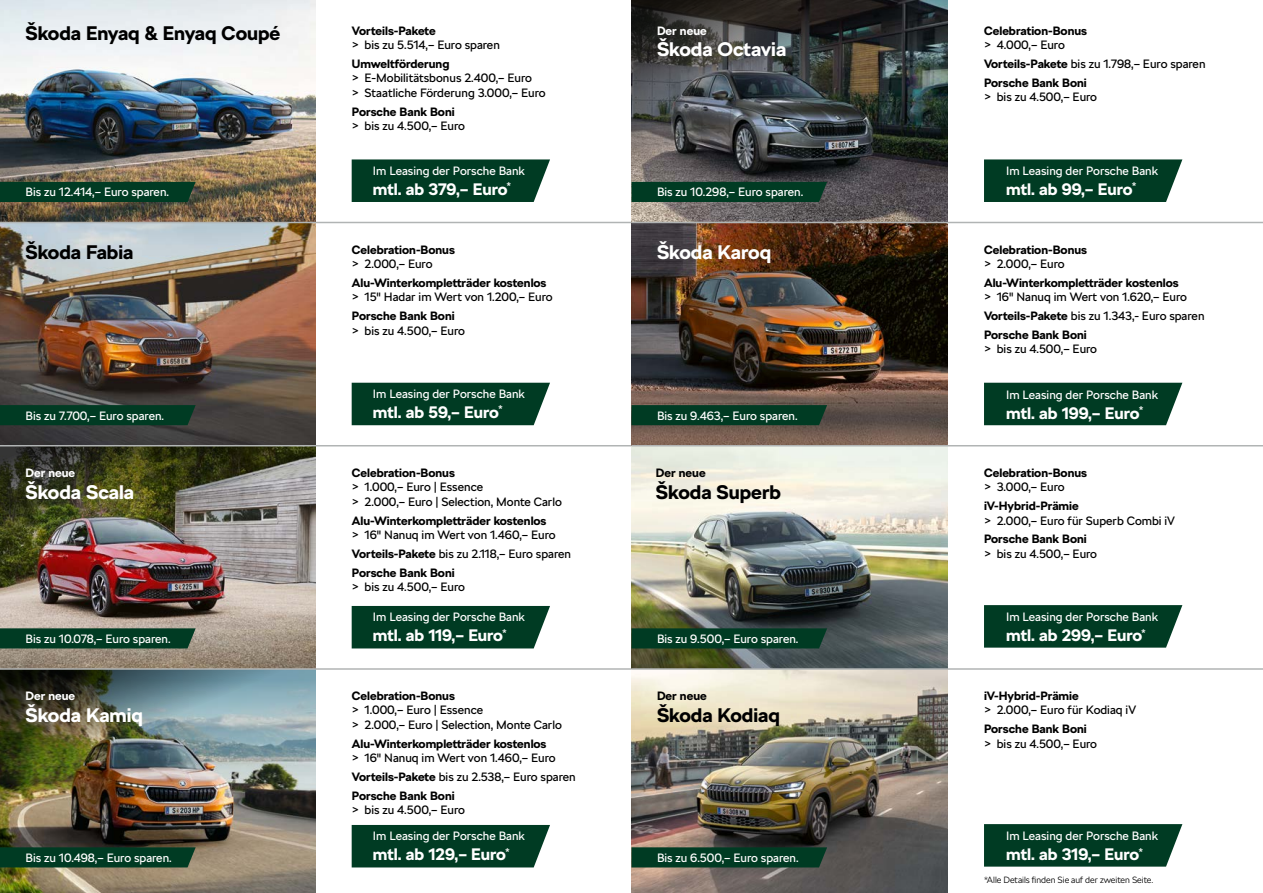
<style>
.page{position:relative;width:1263px;height:893px;background:#fff}
.page>*{position:absolute;margin:0;border:0;box-sizing:border-box;transform-origin:0 0}
.t1{font:700 19.5px "SKODA Next";color:#000}
.t2{font:700 19.5px "SKODA Next";color:#fff}
.t3{font:700 16.5px "SKODA Next";color:#fff}
.t4{font:12px/18.9px "SKODA Next";color:#000}
.t5{font:12px "SKODA Next";color:#fff}
.t6{font:700 12px "SKODA Next";color:#000}
.t7{font:700 12px "SKODA Next";color:#fff}
.t8{font:300 9px "SKODA Next";color:#000}
.s1{font-weight:700}
</style>
<div class="page">
<img style="left:0;top:0;width:316px;height:445px">
<img style="left:0;top:446px;width:316px;height:222px">
<hr style="left:0;top:222px;width:631px;height:1px;background:#b1b4b4">
<hr style="left:0;top:445px;width:631px;height:1px;background:#b1b4b4">
<div style="left:0;top:405px;width:196px;height:20px;background:#003b23"></div>
<svg style="left:0;top:628px;width:196px;height:20px;background:#073f27"></svg>
<div style="left:0;top:182px;width:196px;height:20px;background:#003b23"></div>
<img style="left:631px;top:223px;width:316px;height:670px">
<img style="left:631px;top:0;width:316px;height:222px">
<hr style="left:631px;top:222px;width:632px;height:1px;background:#b1b4b4">
<hr style="left:631px;top:445px;width:632px;height:1px;background:#b1b4b4">
<hr style="left:631px;top:668px;width:632px;height:2px;background:#b1b4b4">
<svg style="left:631px;top:847px;width:196px;height:20px;background:#033c24"></svg>
<svg style="left:631px;top:628px;width:196px;height:20px;background:#033b24"></svg>
<svg style="left:631px;top:405px;width:196px;height:20px;background:#023b24"></svg>
<div style="left:631px;top:182px;width:196px;height:20px;background:#003b23"></div>
<img style="left:0;top:670px;width:316px;height:223px">
<hr style="left:0;top:668px;width:631px;height:2px;background:#b1b4b4">
<svg style="left:351px;top:159px;width:199px;height:43px;background:#0d452f"></svg>
<svg style="left:984px;top:159px;width:199px;height:43px;background:#0d452f"></svg>
<div style="left:984px;top:383px;width:199px;height:42px;background:#003b23"></div>
<svg style="left:984px;top:605px;width:199px;height:43px;background:#0d452f"></svg>
<svg style="left:984px;top:824px;width:199px;height:43px;background:#0d452f"></svg>
<div style="left:351px;top:383px;width:199px;height:42px;background:#003b23"></div>
<div style="left:351px;top:606px;width:199px;height:42px;background:#003b23"></div>
<div style="left:351px;top:825px;width:199px;height:42px;background:#003b23"></div>
<h1 class="t1" style="left:26px;top:22px;width:256px">Škoda Enyaq &amp; Enyaq Coupé</h1>
<p class="t6" style="left:352px;top:23px;width:85px">Vorteils-Pakete</p>
<p class="t4" style="left:352px;top:35px;width:149px">&gt; bis zu 5.514,– Euro sparen</p>
<p class="t6" style="left:352px;top:56px;width:99px">Umweltförderung</p>
<p class="t4" style="left:352px;top:71px;width:195px;line-height:14.4px">&gt; E-Mobilitätsbonus 2.400,– Euro<br>&gt; Staatliche Förderung 3.000,– Euro</p>
<p class="t6" style="left:352px;top:104px;width:104px">Porsche Bank Boni</p>
<p class="t4" style="left:352px;top:116px;width:115px">&gt; bis zu 4.500,– Euro</p>
<p class="t7" style="left:657px;top:23px;width:51px">Der neue</p>
<h1 class="t2" style="left:657px;top:38px;width:131px">Škoda Octavia</h1>
<p class="t6" style="left:984px;top:23px;width:105px">Celebration-Bonus</p>
<p class="t4" style="left:984px;top:35px;width:223px">&gt; 4.000,– Euro<br><span class="s1">Vorteils-Pakete</span> bis zu 1.798,– Euro sparen<br><span class="s1">Porsche Bank Boni</span></p>
<p class="t4" style="left:984px;top:88px;width:115px">&gt; bis zu 4.500,– Euro</p>
<p class="t5" style="left:26px;top:185px;width:145px">Bis zu 12.414,– Euro sparen.</p>
<p class="t5" style="left:373px;top:164px;width:153px">Im Leasing der Porsche Bank</p>
<h2 class="t3" style="left:373px;top:179px;width:140px">mtl. ab 379,– Euro<sup>*</sup></h2>
<p class="t5" style="left:657px;top:185px;width:148px">Bis zu 10.298,– Euro sparen.</p>
<p class="t5" style="left:1006px;top:164px;width:153px">Im Leasing der Porsche Bank</p>
<h2 class="t3" style="left:1006px;top:179px;width:131px">mtl. ab 99,– Euro<sup>*</sup></h2>
<h1 class="t1" style="left:26px;top:241px;width:109px">Škoda Fabia</h1>
<p class="t6" style="left:352px;top:242px;width:105px">Celebration-Bonus</p>
<p class="t4" style="left:352px;top:254px;width:82px">&gt; 2.000,– Euro</p>
<p class="t6" style="left:352px;top:275px;width:196px">Alu-Winterkompletträder kostenlos</p>
<p class="t4" style="left:352px;top:288px;width:202px">&gt; 15" Hadar im Wert von 1.200,– Euro</p>
<p class="t6" style="left:352px;top:309px;width:104px">Porsche Bank Boni</p>
<p class="t4" style="left:352px;top:321px;width:115px">&gt; bis zu 4.500,– Euro</p>
<h1 class="t2" style="left:657px;top:241px;width:116px">Škoda Karoq</h1>
<p class="t6" style="left:984px;top:242px;width:105px">Celebration-Bonus</p>
<p class="t4" style="left:984px;top:254px;width:82px">&gt; 2.000,– Euro</p>
<p class="t6" style="left:984px;top:275px;width:196px">Alu-Winterkompletträder kostenlos</p>
<p class="t4" style="left:984px;top:288px;width:222px">&gt; 16" Nanuq im Wert von 1.620,– Euro<br><span class="s1">Vorteils-Pakete</span> bis zu 1.343,- Euro sparen<br><span class="s1">Porsche Bank Boni</span></p>
<p class="t4" style="left:984px;top:340px;width:115px">&gt; bis zu 4.500,– Euro</p>
<p class="t5" style="left:26px;top:408px;width:140px">Bis zu 7.700,– Euro sparen.</p>
<p class="t5" style="left:373px;top:387px;width:153px">Im Leasing der Porsche Bank</p>
<h2 class="t3" style="left:373px;top:402px;width:131px">mtl. ab 59,– Euro<sup>*</sup></h2>
<p class="t5" style="left:657px;top:408px;width:142px">Bis zu 9.463,– Euro sparen.</p>
<p class="t5" style="left:1006px;top:388px;width:153px">Im Leasing der Porsche Bank</p>
<h2 class="t3" style="left:1006px;top:403px;width:139px">mtl. ab 199,– Euro<sup>*</sup></h2>
<p class="t7" style="left:26px;top:465px;width:51px">Der neue</p>
<h1 class="t2" style="left:26px;top:480px;width:110px">Škoda Scala</h1>
<p class="t6" style="left:352px;top:465px;width:105px">Celebration-Bonus</p>
<p class="t4" style="left:352px;top:480px;width:212px;line-height:14.4px">&gt; 1.000,– Euro | Essence<br>&gt; 2.000,– Euro | Selection, Monte Carlo</p>
<p class="t6" style="left:352px;top:513px;width:196px">Alu-Winterkompletträder kostenlos</p>
<p class="t4" style="left:352px;top:525px;width:221px">&gt; 16" Nanuq im Wert von 1.460,– Euro<br><span class="s1">Vorteils-Pakete</span> bis zu 2.118,– Euro sparen<br><span class="s1">Porsche Bank Boni</span></p>
<p class="t4" style="left:352px;top:577px;width:115px">&gt; bis zu 4.500,– Euro</p>
<p class="t6" style="left:656px;top:465px;width:51px">Der neue</p>
<h1 class="t1" style="left:656px;top:480px;width:127px">Škoda Superb</h1>
<p class="t6" style="left:984px;top:465px;width:105px">Celebration-Bonus</p>
<p class="t4" style="left:984px;top:478px;width:82px">&gt; 3.000,– Euro</p>
<p class="t6" style="left:984px;top:499px;width:96px">iV-Hybrid-Prämie</p>
<p class="t4" style="left:984px;top:511px;width:193px">&gt; 2.000,– Euro für Superb Combi iV</p>
<p class="t6" style="left:984px;top:532px;width:104px">Porsche Bank Boni</p>
<p class="t4" style="left:984px;top:544px;width:115px">&gt; bis zu 4.500,– Euro</p>
<p class="t5" style="left:26px;top:632px;width:147px">Bis zu 10.078,– Euro sparen.</p>
<p class="t5" style="left:373px;top:610px;width:153px">Im Leasing der Porsche Bank</p>
<h2 class="t3" style="left:373px;top:625px;width:135px">mtl. ab 119,– Euro<sup>*</sup></h2>
<p class="t5" style="left:657px;top:632px;width:143px">Bis zu 9.500,– Euro sparen.</p>
<p class="t5" style="left:1006px;top:610px;width:153px">Im Leasing der Porsche Bank</p>
<h2 class="t3" style="left:1006px;top:625px;width:141px">mtl. ab 299,– Euro<sup>*</sup></h2>
<p class="t7" style="left:26px;top:689px;width:51px">Der neue</p>
<h1 class="t2" style="left:26px;top:703px;width:119px">Škoda Kamiq</h1>
<p class="t6" style="left:352px;top:689px;width:105px">Celebration-Bonus</p>
<p class="t4" style="left:352px;top:703px;width:212px;line-height:14.4px">&gt; 1.000,– Euro | Essence<br>&gt; 2.000,– Euro | Selection, Monte Carlo</p>
<p class="t6" style="left:352px;top:736px;width:196px">Alu-Winterkompletträder kostenlos</p>
<p class="t4" style="left:352px;top:748px;width:225px">&gt; 16" Nanuq im Wert von 1.460,– Euro<br><span class="s1">Vorteils-Pakete</span> bis zu 2.538,– Euro sparen<br><span class="s1">Porsche Bank Boni</span></p>
<p class="t4" style="left:352px;top:801px;width:115px">&gt; bis zu 4.500,– Euro</p>
<p class="t6" style="left:657px;top:689px;width:51px">Der neue</p>
<h1 class="t1" style="left:657px;top:703px;width:124px">Škoda Kodiaq</h1>
<p class="t6" style="left:984px;top:689px;width:96px">iV-Hybrid-Prämie</p>
<p class="t4" style="left:984px;top:701px;width:154px">&gt; 2.000,– Euro für Kodiaq iV</p>
<p class="t6" style="left:984px;top:722px;width:104px">Porsche Bank Boni</p>
<p class="t4" style="left:984px;top:734px;width:115px">&gt; bis zu 4.500,– Euro</p>
<p class="t5" style="left:26px;top:851px;width:148px">Bis zu 10.498,– Euro sparen.</p>
<p class="t5" style="left:373px;top:829px;width:153px">Im Leasing der Porsche Bank</p>
<h2 class="t3" style="left:373px;top:844px;width:138px">mtl. ab 129,– Euro<sup>*</sup></h2>
<p class="t5" style="left:657px;top:851px;width:143px">Bis zu 6.500,– Euro sparen.</p>
<p class="t5" style="left:1006px;top:829px;width:153px">Im Leasing der Porsche Bank</p>
<h2 class="t3" style="left:1006px;top:844px;width:138px">mtl. ab 319,– Euro<sup>*</sup></h2>
<p class="t8" style="left:984px;top:874px;width:171px">*Alle Details finden Sie auf der zweiten Seite.</p>
</div>
